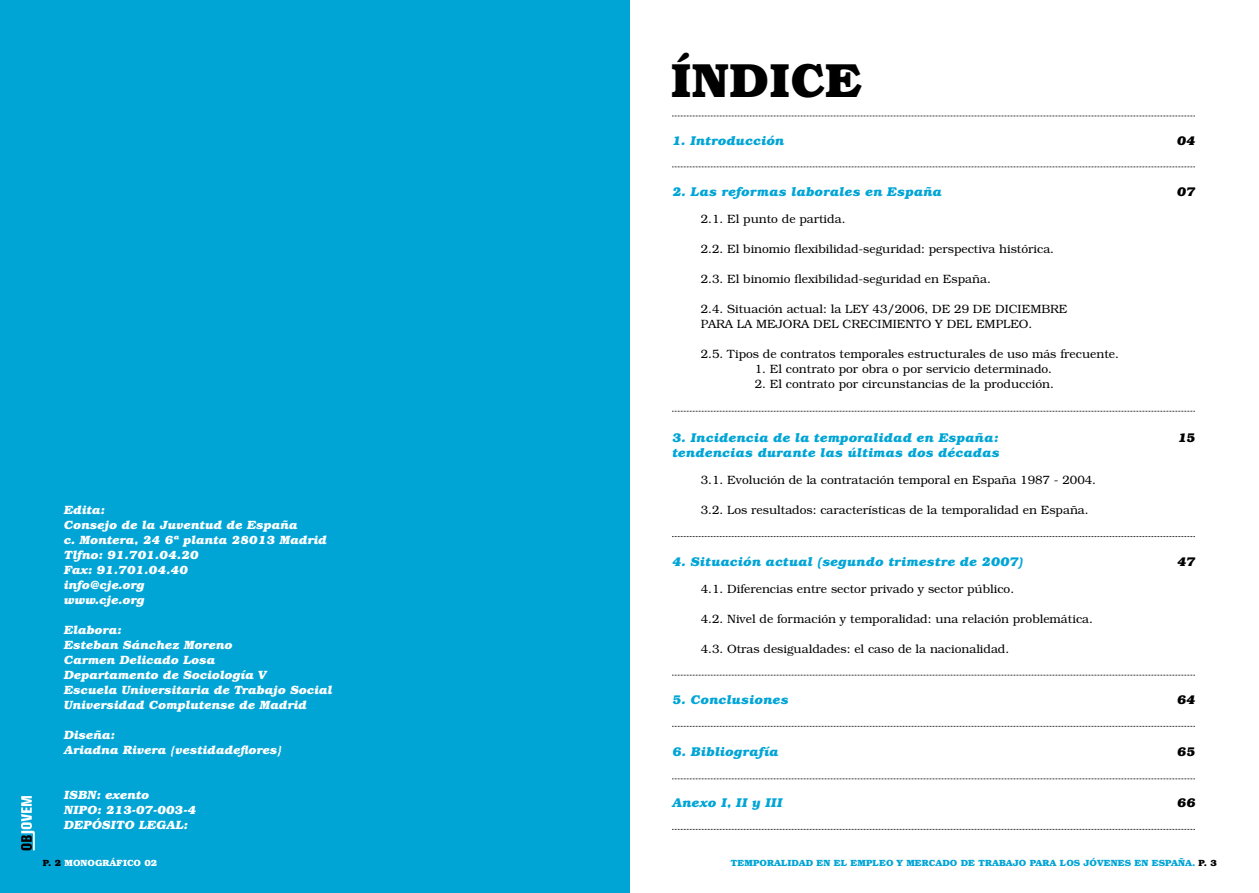
<style>
.page{position:relative;width:1259px;height:893px;background:#fff}
.page>*{position:absolute;margin:0;border:0;box-sizing:border-box;transform-origin:0 0}
.t1{font:700 48px "Bookman";color:#000}
.t2{font:italic 700 12.75px/15px "Bookman";letter-spacing:.015em;color:#00a5d6}
.t3{font:italic 700 12.75px "Bookman";letter-spacing:.005em;color:#000}
.t4{font:300 12px/15px "Bookman";color:#000}
.t5{font:italic 700 12px/15px "Bookman";color:#fff}
.t6{font:700 9px "Bookman";color:#00a5d6}
.t7{font:700 9px "Bookman";color:#fff}
.s1{color:#000}
</style>
<div class="page">
<div style="left:0;top:0;width:629px;height:893px;background:#00a5d6"></div>
<svg style="left:21px;top:796px;width:14px;height:54px"></svg>
<svg style="left:672px;top:167px;width:523px;height:1px"></svg>
<svg style="left:672px;top:116px;width:523px;height:1px"></svg>
<svg style="left:672px;top:536px;width:523px;height:1px"></svg>
<svg style="left:672px;top:675px;width:523px;height:1px"></svg>
<svg style="left:672px;top:726px;width:523px;height:1px"></svg>
<svg style="left:672px;top:779px;width:523px;height:1px"></svg>
<svg style="left:672px;top:829px;width:523px;height:1px"></svg>
<svg style="left:672px;top:411px;width:523px;height:1px"></svg>
<h1 class="t1" style="left:670px;top:50px;width:194px">ÍNDICE</h1>
<p class="t2" style="left:672px;top:132px;width:114px">1. Introducción</p>
<p class="t3" style="left:1176px;top:132px;width:20px">04</p>
<p class="t5" style="left:64px;top:502px;width:264px">Edita:<br>Consejo de la Juventud de España<br>c. Montera, 24 6ª planta 28013 Madrid<br>Tlfno: 91.701.04.20<br>Fax: 91.701.04.40<br>info@cje.org<br>www.cje.org</p>
<p class="t5" style="left:64px;top:622px;width:270px">Elabora:<br>Esteban Sánchez Moreno<br>Carmen Delicado Losa<br>Departamento de Sociología V<br>Escuela Universitaria de Trabajo Social<br>Universidad Complutense de Madrid</p>
<p class="t5" style="left:64px;top:727px;width:220px">Diseña:<br>Ariadna Rivera {vestidadeflores}</p>
<p class="t5" style="left:64px;top:787px;width:134px">ISBN: exento<br>NIPO: 213-07-003-4<br>DEPÓSITO LEGAL:</p>
<p class="t2" style="left:672px;top:184px;width:271px">2. Las reformas laborales en España</p>
<p class="t4" style="left:701px;top:211px;width:146px">2.1. El punto de partida.</p>
<p class="t4" style="left:701px;top:241px;width:355px">2.2. El binomio flexibilidad-seguridad: perspectiva histórica.</p>
<p class="t4" style="left:701px;top:271px;width:292px">2.3. El binomio flexibilidad-seguridad en España.</p>
<p class="t4" style="left:701px;top:301px;width:368px">2.4. Situación actual: la LEY 43/2006, DE 29 DE DICIEMBRE<br>PARA LA MEJORA DEL CRECIMIENTO Y DEL EMPLEO.</p>
<p class="t4" style="left:701px;top:346px;width:420px">2.5. Tipos de contratos temporales estructurales de uso más frecuente.</p>
<p class="t4" style="left:755px;top:361px;width:299px">1. El contrato por obra o por servicio determinado.</p>
<p class="t4" style="left:755px;top:376px;width:300px">2. El contrato por circunstancias de la producción.</p>
<p class="t2" style="left:672px;top:430px;width:329px">3. Incidencia de la temporalidad en España: tendencias durante las últimas dos décadas</p>
<p class="t4" style="left:701px;top:472px;width:397px">3.1. Evolución de la contratación temporal en España 1987 - 2004.</p>
<p class="t4" style="left:701px;top:502px;width:389px">3.2. Los resultados: características de la temporalidad en España.</p>
<p class="t2" style="left:672px;top:554px;width:353px">4. Situación actual (segundo trimestre de 2007)</p>
<p class="t4" style="left:701px;top:581px;width:315px">4.1. Diferencias entre sector privado y sector público.</p>
<p class="t4" style="left:701px;top:611px;width:394px">4.2. Nivel de formación y temporalidad: una relación problemática.</p>
<p class="t4" style="left:701px;top:641px;width:310px">4.3. Otras desigualdades: el caso de la nacionalidad.</p>
<p class="t3" style="left:1176px;top:184px;width:20px">07</p>
<p class="t3" style="left:1177px;top:430px;width:19px">15</p>
<p class="t3" style="left:1177px;top:554px;width:20px">47</p>
<p class="t2" style="left:672px;top:692px;width:118px">5. Conclusiones</p>
<p class="t3" style="left:1176px;top:692px;width:20px">64</p>
<p class="t2" style="left:672px;top:744px;width:108px">6. Bibliografía</p>
<p class="t3" style="left:1177px;top:743px;width:20px">65</p>
<p class="t2" style="left:672px;top:795px;width:112px">Anexo I, II y III</p>
<p class="t3" style="left:1176px;top:795px;width:20px">66</p>
<p class="t7" style="left:43px;top:857px;width:116px"><span class="s1">P. 2</span> MONOGRÁFICO 02</p>
<p class="t6" style="left:730px;top:857px;width:488px">TEMPORALIDAD EN EL EMPLEO Y MERCADO DE TRABAJO PARA LOS JÓVENES EN ESPAÑA. <span class="s1">P. 3</span></p>
</div>
